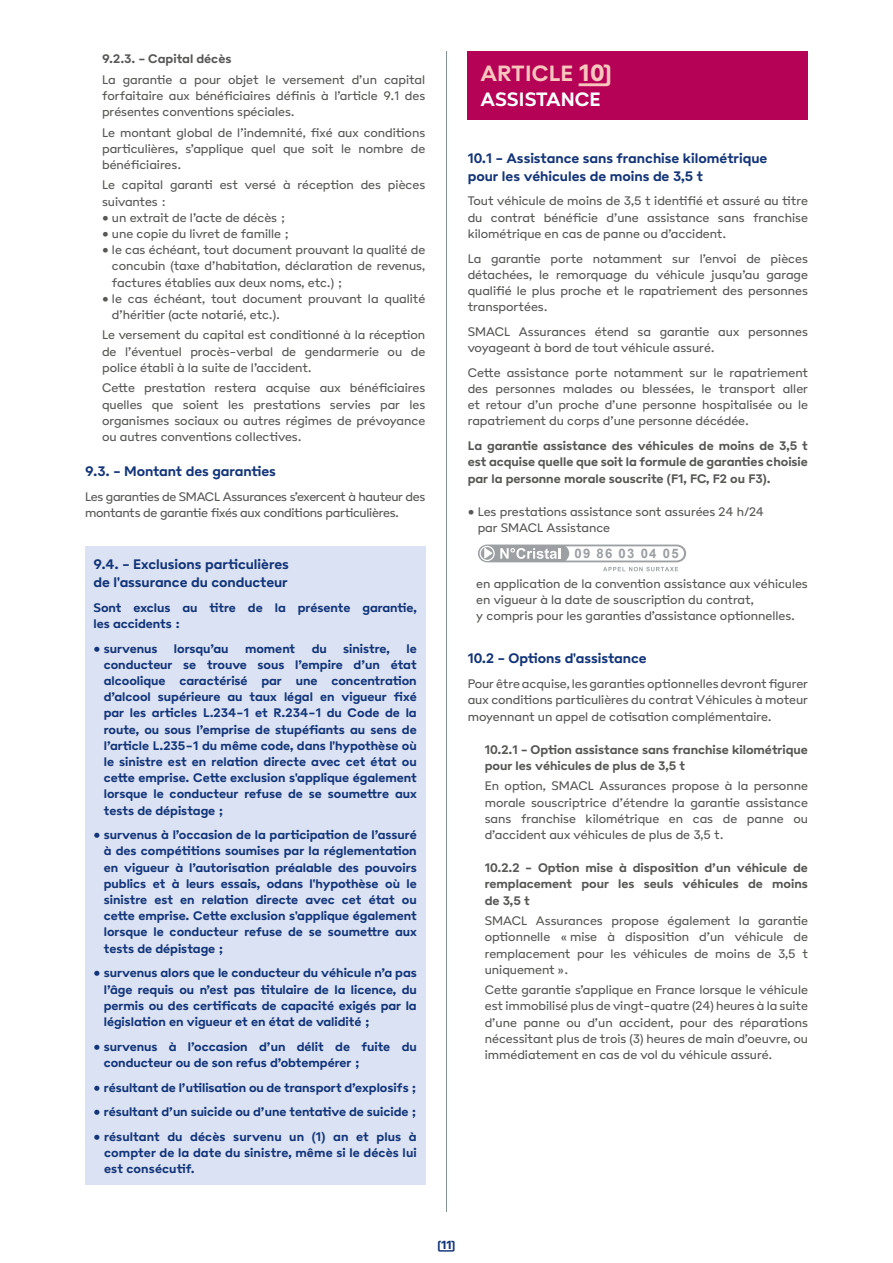
<style>
.page{position:relative;width:893px;height:1263px;background:#fff}
.page>*{position:absolute;margin:0;border:0;box-sizing:border-box;transform-origin:0 0}
.t1{font:700 24px "Poligon";color:#f9c6bd}
.t2{font:700 21px "Poligon";color:#fff}
.t3{font:700 15px/18px "Poligon";color:#133578}
.t4{font:13.5px/16.2px "Poligon";color:#575756;text-align:justify}
.t5{font:700 13.5px/16.2px "Poligon";color:#133578;text-align:justify}
.t6{font:700 13.5px/16.2px "Poligon";color:#575756;text-align:justify}
.t7{font:13.5px/16.2px "Poligon";letter-spacing:-.02em;color:#575756}
.t8{font:700 13.2px "Arial";letter-spacing:.095em;color:#9ca0a3}
.t9{font:12px "Poligon Black Link";color:#133578}
.s1{font-family:"Poligon Black Link";font-weight:400}
</style>
<div class="page">
<hr style="left:446px;top:51px;width:1px;height:1161px;background:#859198">
<div style="left:85px;top:547px;width:340px;height:52px;background:#dae2f4"></div>
<div style="left:85px;top:591px;width:340px;height:48px;background:#dae2f4"></div>
<div style="left:85px;top:632px;width:340px;height:194px;background:#dae2f4"></div>
<div style="left:85px;top:818px;width:340px;height:146px;background:#dae2f4"></div>
<div style="left:85px;top:957px;width:340px;height:81px;background:#dae2f4"></div>
<div style="left:85px;top:1030px;width:340px;height:48px;background:#dae2f4"></div>
<div style="left:85px;top:1071px;width:340px;height:32px;background:#dae2f4"></div>
<div style="left:85px;top:1095px;width:340px;height:33px;background:#dae2f4"></div>
<div style="left:85px;top:1120px;width:340px;height:65px;background:#dae2f4"></div>
<div style="left:468px;top:51px;width:340px;height:68px;background:#b50156"></div>
<svg style="left:478px;top:544px;width:208px;height:27px"></svg>
<p class="t6" style="left:102px;top:50px;width:131px">9.2.3. - Capital décès</p>
<p class="t4" style="left:102px;top:71px;width:325px">La garantie a pour objet le versement d’un capital forfaitaire aux bénéficiaires définis à l’article 9.1 des présentes conventions spéciales.</p>
<p class="t4" style="left:102px;top:124px;width:325px">Le montant global de l’indemnité, fixé aux conditions particulières, s’applique quel que soit le nombre de bénéficiaires.</p>
<p class="t4" style="left:102px;top:177px;width:325px">Le capital garanti est versé à réception des pièces suivantes :</p>
<p class="t4" style="left:102px;top:209px;width:185px">• un extrait de l’acte de décès ;</p>
<p class="t4" style="left:102px;top:225px;width:189px">• une copie du livret de famille ;</p>
<p class="t4" style="left:112px;top:242px;width:315px;text-indent:-10px">• le cas échéant, tout document prouvant la qualité de concubin (taxe d’habitation, déclaration de revenus, factures établies aux deux noms, etc.) ;</p>
<p class="t4" style="left:112px;top:290px;width:315px;text-indent:-10px">• le cas échéant, tout document prouvant la qualité d’héritier (acte notarié, etc.).</p>
<p class="t4" style="left:102px;top:327px;width:325px">Le versement du capital est conditionné à la réception de l’éventuel procès-verbal de gendarmerie ou de police établi à la suite de l’accident.</p>
<p class="t4" style="left:102px;top:380px;width:325px">Cette prestation restera acquise aux bénéficiaires quelles que soient les prestations servies par les organismes sociaux ou autres régimes de prévoyance ou autres conventions collectives.</p>
<p class="t3" style="left:85px;top:462px;width:192px">9.3. - Montant des garanties</p>
<p class="t7" style="left:85px;top:488px;width:342px">Les garanties de SMACL Assurances s’exercent à hauteur des montants de garantie fixés aux conditions particulières.</p>
<p class="t3" style="left:94px;top:555px;width:197px">9.4. - Exclusions particulières de l'assurance du conducteur</p>
<p class="t5" style="left:94px;top:599px;width:325px">Sont exclus au titre de la présente garantie, les accidents :</p>
<p class="t5" style="left:104px;top:640px;width:314px;text-indent:-10px">• survenus lorsqu’au moment du sinistre, le conducteur se trouve sous l’empire d’un état alcoolique caractérisé par une concentration d’alcool supérieure au taux légal en vigueur fixé par les articles L.234-1 et R.234-1 du Code de la route, ou sous l’emprise de stupéfiants au sens de l’article L.235-1 du même code, dans l'hypothèse où le sinistre est en relation directe avec cet état ou cette emprise. Cette exclusion s'applique également lorsque le conducteur refuse de se soumettre aux tests de dépistage ;</p>
<p class="t5" style="left:104px;top:826px;width:314px;text-indent:-10px">• survenus à l’occasion de la participation de l’assuré à des compétitions soumises par la réglementation en vigueur à l’autorisation préalable des pouvoirs publics et à leurs essais, odans l'hypothèse où le sinistre est en relation directe avec cet état ou cette emprise. Cette exclusion s'applique également lorsque le conducteur refuse de se soumettre aux tests de dépistage ;</p>
<p class="t5" style="left:104px;top:964px;width:314px;text-indent:-10px">• survenus alors que le conducteur du véhicule n’a pas l’âge requis ou n’est pas titulaire de la licence, du permis ou des certificats de capacité exigés par la législation en vigueur et en état de validité ;</p>
<p class="t5" style="left:104px;top:1038px;width:314px;text-indent:-10px">• survenus à l’occasion d’un délit de fuite du conducteur ou de son refus d’obtempérer ;</p>
<p class="t5" style="left:94px;top:1079px;width:325px">• résultant de l’utilisation ou de transport d’explosifs ;</p>
<p class="t5" style="left:94px;top:1103px;width:325px">• résultant d’un suicide ou d’une tentative de suicide ;</p>
<p class="t5" style="left:104px;top:1128px;width:314px;text-indent:-10px">• résultant du décès survenu un (1) an et plus à compter de la date du sinistre, même si le décès lui est consécutif.</p>
<h1 class="t1" style="left:480px;top:58px;width:133px">ARTICLE <span class="s1">10</span></h1>
<h2 class="t2" style="left:480px;top:87px;width:122px">ASSISTANCE</h2>
<p class="t3" style="left:468px;top:148px;width:301px">10.1 - Assistance sans franchise kilométrique pour les véhicules de moins de 3,5 t</p>
<p class="t4" style="left:468px;top:193px;width:342px">Tout véhicule de moins de 3,5 t identifié et assuré au titre du contrat bénéficie d’une assistance sans franchise kilométrique en cas de panne ou d’accident.</p>
<p class="t4" style="left:468px;top:250px;width:342px">La garantie porte notamment sur l’envoi de pièces détachées, le remorquage du véhicule jusqu’au garage qualifié le plus proche et le rapatriement des personnes transportées.</p>
<p class="t4" style="left:468px;top:323px;width:342px">SMACL Assurances étend sa garantie aux personnes voyageant à bord de tout véhicule assuré.</p>
<p class="t4" style="left:468px;top:364px;width:342px">Cette assistance porte notamment sur le rapatriement des personnes malades ou blessées, le transport aller et retour d’un proche d’une personne hospitalisée ou le rapatriement du corps d’une personne décédée.</p>
<p class="t6" style="left:468px;top:437px;width:342px">La garantie assistance des véhicules de moins de 3,5 t est acquise quelle que soit la formule de garanties choisie par la personne morale souscrite (F1, FC, F2 ou F3).</p>
<p class="t4" style="left:478px;top:503px;width:288px;text-indent:-10px">• Les prestations assistance sont assurées 24 h/24 par SMACL Assistance</p>
<p class="t8" style="left:574px;top:544px;width:106px">09 86 03 04 05</p>
<p class="t4" style="left:476px;top:575px;width:333px;text-align:left">en application de la convention assistance aux véhicules en vigueur à la date de souscription du contrat,<br>y compris pour les garanties d’assistance optionnelles.</p>
<p class="t3" style="left:468px;top:649px;width:181px">10.2 - Options d'assistance</p>
<p class="t4" style="left:468px;top:675px;width:342px">Pour être acquise, les garanties optionnelles devront figurer aux conditions particulières du contrat Véhicules à moteur moyennant un appel de cotisation complémentaire.</p>
<p class="t6" style="left:485px;top:741px;width:325px">10.2.1 - Option assistance sans franchise kilométrique pour les véhicules de plus de 3,5 t</p>
<p class="t4" style="left:485px;top:778px;width:325px">En option, SMACL Assurances propose à la personne morale souscriptrice d’étendre la garantie assistance sans franchise kilométrique en cas de panne ou d’accident aux véhicules de plus de 3,5 t.</p>
<p class="t6" style="left:485px;top:859px;width:325px">10.2.2 - Option mise à disposition d’un véhicule de remplacement pour les seuls véhicules de moins de 3,5 t</p>
<p class="t4" style="left:485px;top:912px;width:325px">SMACL Assurances propose également la garantie optionnelle « mise à disposition d’un véhicule de remplacement pour les véhicules de moins de 3,5 t uniquement ».</p>
<p class="t4" style="left:485px;top:981px;width:325px">Cette garantie s’applique en France lorsque le véhicule est immobilisé plus de vingt-quatre (24) heures à la suite d’une panne ou d’un accident, pour des réparations nécessitant plus de trois (3) heures de main d’oeuvre, ou immédiatement en cas de vol du véhicule assuré.</p>
<p class="t9" style="left:438px;top:1237px;width:19px">11</p>
</div>
